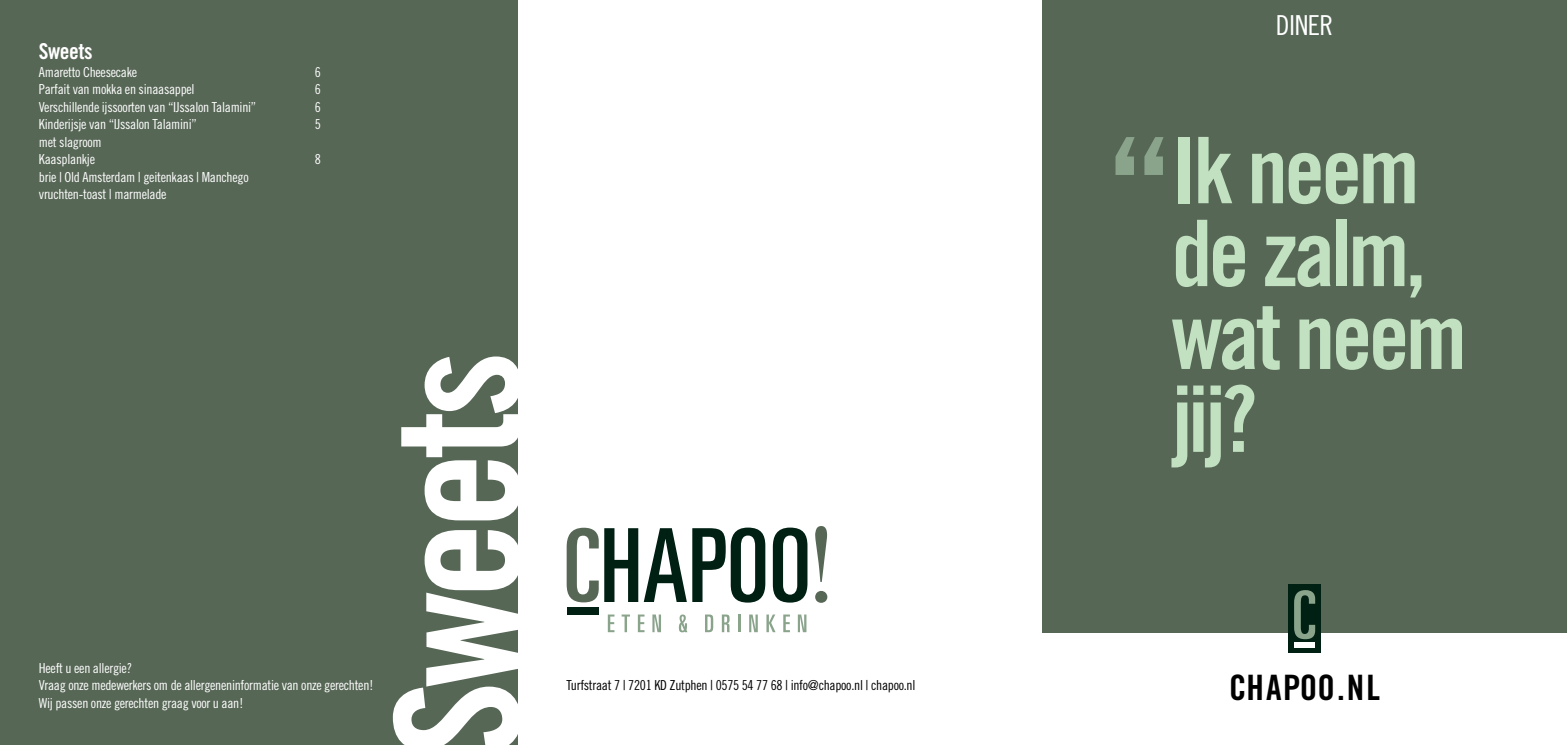
<style>
.page{position:relative;width:1567px;height:745px;background:#fff}
.page>*{position:absolute;margin:0;border:0;box-sizing:border-box;transform-origin:0 0}
.t1{font:172.5px "Trade Gothic Bold Cond Twenty";letter-spacing:-.04em;color:#fff}
.t2{font:91.75px/82.8px "Trade Gothic Bold Cond Twenty";letter-spacing:-.04em;color:#c1e1c1}
.t3{font:35px "Trade Gothic Bold Cond Twenty";letter-spacing:.02em;color:#000}
.t4{font:27.5px "Trade Gothic Cond Eighteen";letter-spacing:-.02em;color:#fff}
.t5{font:21.88px "Trade Gothic Bold Cond Twenty";letter-spacing:-.02em;color:#fff}
.t6{font:13.75px/17.5px "Trade Gothic Cond Eighteen";letter-spacing:-.02em;color:#fff}
.t7{font:13.75px "Trade Gothic Cond Eighteen";letter-spacing:-.02em;color:#000}
</style>
<div class="page">
<div style="left:1042px;top:0;width:524px;height:631px;background:#576756"></div>
<svg style="left:1115px;top:137px;width:48px;height:38px"></svg>
<div style="left:0;top:0;width:517px;height:744px;background:#576756"></div>
<div style="left:1288px;top:584px;width:32px;height:68px;background:#002014"></div>
<svg style="left:1294px;top:590px;width:20px;height:48px"></svg>
<div style="left:1294px;top:641px;width:20px;height:5px;background:#fff"></div>
<svg style="left:566px;top:527px;width:32px;height:75px"></svg>
<svg style="left:604px;top:528px;width:82px;height:73px"></svg>
<svg style="left:692px;top:527px;width:73px;height:75px"></svg>
<svg style="left:772px;top:527px;width:35px;height:75px"></svg>
<div style="left:567px;top:606px;width:31px;height:8px;background:#002014"></div>
<svg style="left:815px;top:526px;width:12px;height:76px"></svg>
<svg style="left:607px;top:614px;width:7px;height:17px"></svg>
<svg style="left:621px;top:614px;width:9px;height:17px"></svg>
<svg style="left:638px;top:614px;width:6px;height:17px"></svg>
<svg style="left:652px;top:614px;width:9px;height:17px"></svg>
<svg style="left:679px;top:614px;width:8px;height:18px"></svg>
<svg style="left:705px;top:614px;width:8px;height:17px"></svg>
<svg style="left:721px;top:614px;width:8px;height:17px"></svg>
<svg style="left:738px;top:614px;width:2px;height:17px"></svg>
<svg style="left:749px;top:614px;width:8px;height:17px"></svg>
<svg style="left:766px;top:614px;width:9px;height:17px"></svg>
<svg style="left:783px;top:614px;width:7px;height:17px"></svg>
<svg style="left:797px;top:614px;width:9px;height:17px"></svg>
<h3 class="t5" style="left:39px;top:38px;width:55px">Sweets</h3>
<p class="t6" style="left:39px;top:63px;width:100px">Amaretto Cheesecake</p>
<p class="t6" style="left:315px;top:63px;width:8px">6</p>
<p class="t6" style="left:39px;top:80px;width:157px">Parfait van mokka en sinaasappel</p>
<p class="t6" style="left:315px;top:80px;width:8px">6</p>
<p class="t6" style="left:39px;top:98px;width:219px">Verschillende ijssoorten van “IJssalon Talamini”</p>
<p class="t6" style="left:315px;top:98px;width:8px">6</p>
<p class="t6" style="left:39px;top:115px;width:159px">Kinderijsje van “IJssalon Talamini”</p>
<p class="t6" style="left:315px;top:115px;width:8px">5</p>
<p class="t6" style="left:39px;top:133px;width:64px">met slagroom<br>Kaasplankje</p>
<p class="t6" style="left:315px;top:150px;width:8px">8</p>
<p class="t6" style="left:39px;top:168px;width:211px">brie | Old Amsterdam | geitenkaas | Manchego vruchten-toast | marmelade</p>
<p class="t6" style="left:39px;top:658px;width:336px">Heeft u een allergie?<br>Vraag onze medewerkers om de allergeneninformatie van onze gerechten!<br>Wij passen onze gerechten graag voor u aan!</p>
<h1 class="t1" style="left:353px;top:756px;width:408px;rotate:-90deg">Sweets</h1>
<p class="t7" style="left:566px;top:676px;width:350px">Turfstraat 7 | 7201 KD Zutphen | 0575 54 77 68 | info@chapoo.nl | chapoo.nl</p>
<h3 class="t4" style="left:1275px;top:9px;width:59px">DINER</h3>
<h2 class="t2" style="left:1171px;top:128px;width:297px">Ik neem de zalm, wat neem jij?</h2>
<h3 class="t3" style="left:1228px;top:665px;width:152px">CHAPOO.nl</h3>
</div>
